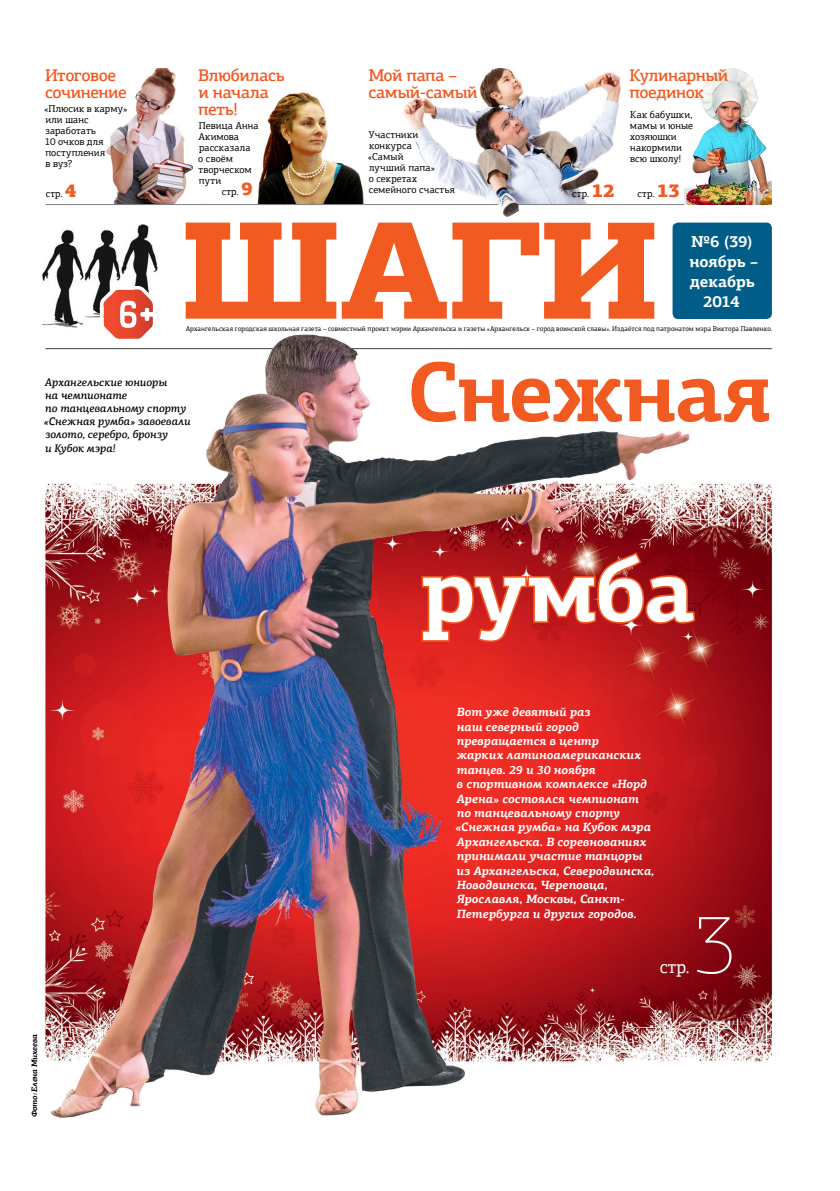
<style>
.page{position:relative;width:840px;height:1191px;background:#fff}
.page>*{position:absolute;margin:0;border:0;box-sizing:border-box;transform-origin:0 0}
.t1{font:700 89px "PF Agora Slab Pro";letter-spacing:-.02em;color:#fff}
.t2{font:700 85px "PF Agora Slab Pro";letter-spacing:-.02em;color:#f15a21}
.t3{font:100 85px "PF Agora Slab Pro";color:#fff}
.t4{font:18px "PF Agora Slab Pro";color:#fff}
.t5{font:500 17px/17px "PF Agora Slab Pro";letter-spacing:-.025em;color:#f15a21}
.t6{font:700 16px/20px "PF Agora Slab Pro";letter-spacing:-.005em;color:#fff;text-align:center}
.t7{font:italic 700 12px/14.4px "PF Agora Slab Pro";letter-spacing:-.005em;color:#fff}
.t8{font:italic 500 11px/13.2px "PF Agora Slab Pro";color:#000}
.t9{font:10px/11px "PF Agora Slab Pro";letter-spacing:.01em;color:#000}
.t10{font:italic 700 8px "PF Agora Slab Pro";letter-spacing:-.02em;color:#000}
.t11{font:7px "PF Agora Slab Pro";letter-spacing:.02em;color:#000}
.s1{font-weight:900;font-size:18.6px;color:#f15a21}
</style>
<div class="page">
<img style="left:44px;top:180px;width:729px;height:938px">
<img style="left:246px;top:92px;width:121px;height:112px">
<img style="left:103px;top:68px;width:100px;height:136px">
<img style="left:397px;top:68px;width:227px;height:136px">
<img style="left:42px;top:212px;width:128px;height:131px">
<div style="left:672px;top:223px;width:99px;height:96px;background:#005d88;border-radius:5px"></div>
<svg style="left:100px;top:286px;width:56px;height:56px"></svg>
<svg style="left:185px;top:223px;width:469px;height:96px;fill:#f15a21"></svg>
<hr style="left:45px;top:204px;width:726px;height:1px;background:#808284">
<svg style="left:420px;top:550px;width:276px;height:94px;background:#bf271f"></svg>
<img style="left:498px;top:203px;width:20px;height:14px">
<img style="left:684px;top:68px;width:87px;height:136px">
<h3 class="t5" style="left:198px;top:66px;width:88px">Влюбилась и начала петь!</h3>
<p class="t9" style="left:198px;top:120px;width:62px">Певица Анна<br>Акимова рассказала<br>о своём творческом пути</p>
<h3 class="t5" style="left:629px;top:66px;width:100px">Кулинарный поединок</h3>
<p class="t9" style="left:629px;top:109px;width:65px">Как бабушки, мамы и юные хозяюшки накормили всю школу!</p>
<h3 class="t5" style="left:368px;top:67px;width:111px">Мой папа – самый‑самый</h3>
<h3 class="t5" style="left:45px;top:66px;width:83px">Итоговое сочинение</h3>
<p class="t9" style="left:44px;top:103px;width:85px">«Плюсик в карму» или шанс заработать<br>10 очков для поступления<br>в вуз?</p>
<p class="t9" style="left:46px;top:188px;width:32px">cтр. <span class="s1">4</span></p>
<p class="t9" style="left:221px;top:186px;width:33px">cтр. <span class="s1">9</span></p>
<p class="t9" style="left:572px;top:188px;width:109px">cтр. <span class="s1">12</span> cтр. <span class="s1">13</span></p>
<p class="t9" style="left:367px;top:129px;width:89px">Участники конкурса<br>«Самый<br>лучший папа»<br>о секретах семейного счастья</p>
<h3 class="t6" style="left:689px;top:231px;width:70px">№6 (39) ноябрь – декабрь<br>2014</h3>
<p class="t11" style="left:186px;top:324px;width:587px">Архангельская городская школьная газета – совместный проект мэрии Архангельска и газеты «Архангельск – город воинской славы». Издаётся под патронатом мэра Виктора Павленко.</p>
<p class="t8" style="left:44px;top:375px;width:148px">Архангельские юниоры<br>на чемпионате<br>по танцевальному спорту «Снежная румба» завоевали золото, серебро, бронзу<br>и Кубок мэра!</p>
<p class="t10" style="left:29px;top:1117px;width:85px;rotate:-90deg">Фото: Елена Михеева</p>
<h2 class="t2" style="left:407px;top:338px;width:366px">Снежная</h2>
<h1 class="t1" style="left:421px;top:534px;width:274px">румба</h1>
<p class="t7" style="left:455px;top:705px;width:200px">Вот уже девятый раз<br>наш северный город превращается в центр<br>жарких латиноамериканских танцев. 29 и 30 ноября<br>в спортивном комплексе «Норд<br>Арена» состоялся чемпионат по танцевальному спорту «Снежная румба» на Кубок мэра<br>Архангельска. В соревнованиях принимали участие танцоры из Архангельска, Северодвинска,<br>Новодвинска, Череповца,<br>Ярославля, Москвы, Санкт-<br>Петербурга и других городов.</p>
<h3 class="t4" style="left:659px;top:956px;width:31px">стр.</h3>
<h2 class="t3" style="left:693px;top:895px;width:44px">3</h2>
</div>
